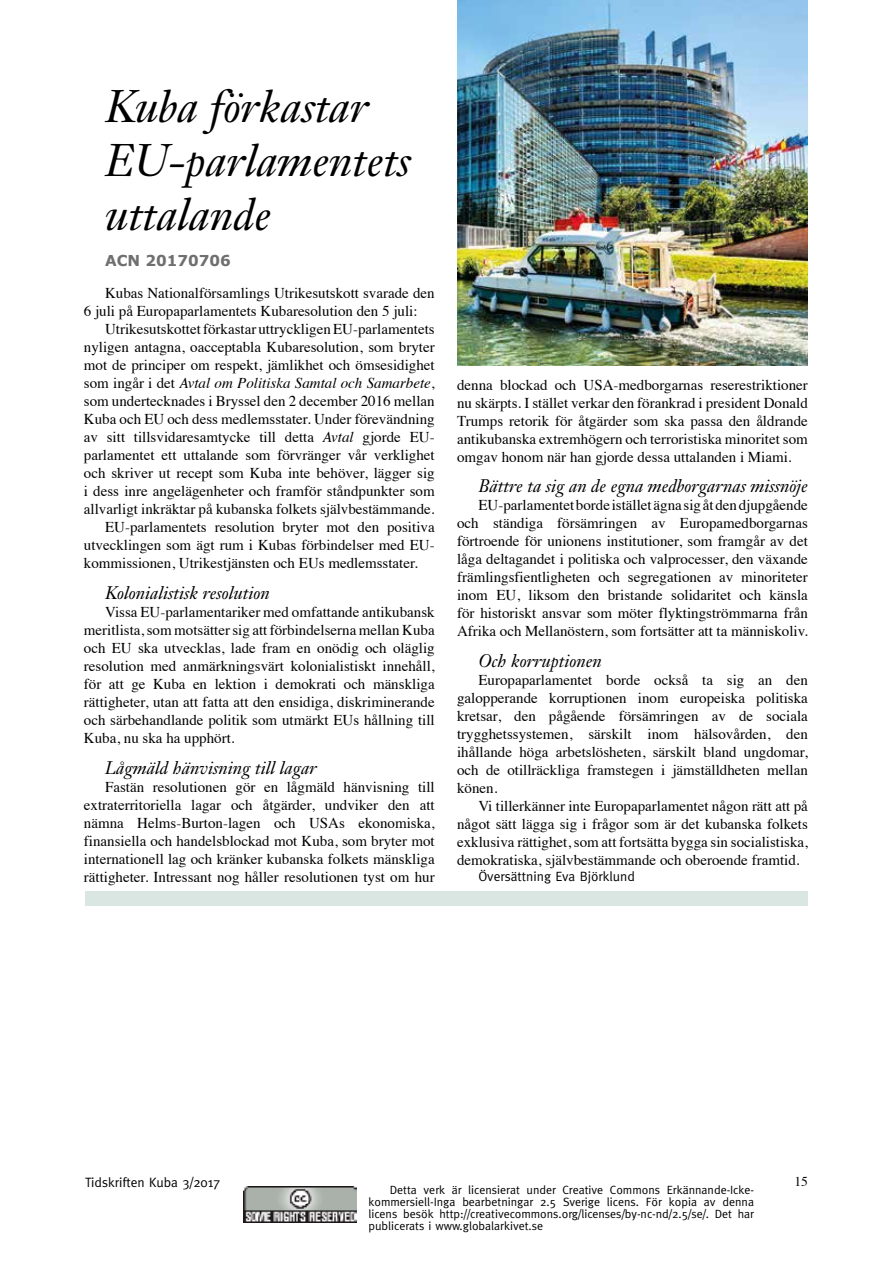
<style>
.page{position:relative;width:893px;height:1263px;background:#fff}
.page>*{position:absolute;margin:0;border:0;box-sizing:border-box;transform-origin:0 0}
.t1{font:italic 45px/54px "Janson Text";color:#000}
.t2{font:italic 18px "Janson Text";color:#000}
.t3{font:15px/18px "Times";color:#000;text-align:justify}
.t4{font:italic 15px "Times";color:#000}
.t5{font:700 15px "Verdana";color:#706f6f}
.t6{font:13.5px "Meta";color:#000}
.t7{font:13.5px "Times";color:#000}
.t8{font:12px/12px "Meta";color:#000;text-align:justify}
.s1{font-style:normal}
.s2{font-style:italic}
</style>
<div class="page">
<img style="left:244px;top:1186px;width:112px;height:36px">
<div style="left:85px;top:891px;width:723px;height:15px;background:#d9e6e2"></div>
<img style="left:457px;top:0;width:351px;height:366px">
<h1 class="t1" style="left:105px;top:80px;width:307px">Kuba förkastar<br>EU-parlamentets uttalande</h1>
<p class="t5" style="left:105px;top:251px;width:127px">ACN 20170706</p>
<p class="t3" style="left:84px;top:283px;width:352px;text-indent:21px">Kubas Nationalförsamlings Utrikesutskott svarade den<br>6 juli på Europaparlamentets Kubaresolution den 5 juli:</p>
<p class="t3" style="left:105px;top:319px;width:331px">Utrikesutskottet förkastar uttryckligen EU-parlamentets</p>
<p class="t3" style="left:84px;top:337px;width:352px">nyligen antagna, oacceptabla Kubaresolution, som bryter</p>
<p class="t3" style="left:84px;top:355px;width:352px">mot de principer om respekt, jämlikhet och ömsesidighet</p>
<p class="t4" style="left:84px;top:370px;width:352px"><span class="s1">som ingår i det</span> Avtal om Politiska Samtal och Samarbete<span class="s1">,</span></p>
<p class="t3" style="left:84px;top:391px;width:352px">som undertecknades i Bryssel den 2 december 2016 mellan</p>
<p class="t3" style="left:84px;top:409px;width:352px">Kuba och EU och dess medlemsstater. Under förevändning</p>
<p class="t3" style="left:84px;top:427px;width:352px">av sitt tillsvidaresamtycke till detta <span class="s2">Avtal</span> gjorde EU-</p>
<p class="t3" style="left:84px;top:445px;width:352px">parlamentet ett uttalande som förvränger vår verklighet</p>
<p class="t3" style="left:84px;top:463px;width:352px">och skriver ut recept som Kuba inte behöver, lägger sig</p>
<p class="t3" style="left:84px;top:481px;width:352px">i dess inre angelägenheter och framför ståndpunkter som</p>
<p class="t3" style="left:84px;top:499px;width:352px">allvarligt inkräktar på kubanska folkets självbestämmande.</p>
<p class="t3" style="left:105px;top:517px;width:331px">EU-parlamentets resolution bryter mot den positiva</p>
<p class="t3" style="left:84px;top:535px;width:352px">utvecklingen som ägt rum i Kubas förbindelser med EU-</p>
<p class="t3" style="left:84px;top:553px;width:336px">kommissionen, Utrikestjänsten och EUs medlemsstater.</p>
<p class="t2" style="left:105px;top:582px;width:166px">Kolonialistisk resolution</p>
<p class="t3" style="left:84px;top:602px;width:352px;text-indent:21px">Vissa EU-parlamentariker med omfattande antikubansk meritlista, som motsätter sig att förbindelserna mellan Kuba och EU ska utvecklas, lade fram en onödig och oläglig resolution med anmärkningsvärt kolonialistiskt innehåll, för att ge Kuba en lektion i demokrati och mänskliga rättigheter, utan att fatta att den ensidiga, diskriminerande och särbehandlande politik som utmärkt EUs hållning till Kuba, nu ska ha upphört.</p>
<p class="t2" style="left:105px;top:756px;width:213px">Lågmäld hänvisning till lagar</p>
<p class="t3" style="left:84px;top:776px;width:352px;text-indent:21px">Fastän resolutionen gör en lågmäld hänvisning till extraterritoriella lagar och åtgärder, undviker den att nämna Helms-Burton-lagen och USAs ekonomiska, finansiella och handelsblockad mot Kuba, som bryter mot internationell lag och kränker kubanska folkets mänskliga rättigheter. Intressant nog håller resolutionen tyst om hur</p>
<p class="t3" style="left:457px;top:374px;width:352px">denna blockad och USA-medborgarnas reserestriktioner nu skärpts. I stället verkar den förankrad i president Donald Trumps retorik för åtgärder som ska passa den åldrande antikubanska extremhögern och terroristiska minoritet som omgav honom när han gjorde dessa uttalanden i Miami.</p>
<p class="t2" style="left:478px;top:475px;width:331px">Bättre ta sig an de egna medborgarnas missnöje</p>
<p class="t3" style="left:457px;top:495px;width:352px;text-indent:21px">EU-parlamentet borde istället ägna sig åt den djupgående och ständiga försämringen av Europamedborgarnas förtroende för unionens institutioner, som framgår av det låga deltagandet i politiska och valprocesser, den växande främlingsfientligheten och segregationen av minoriteter inom EU, liksom den bristande solidaritet och känsla för historiskt ansvar som möter flyktingströmmarna från Afrika och Mellanöstern, som fortsätter att ta människoliv.</p>
<p class="t2" style="left:478px;top:650px;width:125px">Och korruptionen</p>
<p class="t3" style="left:457px;top:670px;width:352px;text-indent:21px">Europaparlamentet borde också ta sig an den galopperande korruptionen inom europeiska politiska kretsar, den pågående försämringen av de sociala trygghetssystemen, särskilt inom hälsovården, den ihållande höga arbetslösheten, särskilt bland ungdomar, och de otillräckliga framstegen i jämställdheten mellan könen.</p>
<p class="t3" style="left:457px;top:796px;width:352px;text-indent:21px">Vi tillerkänner inte Europaparlamentet någon rätt att på något sätt lägga sig i frågor som är det kubanska folkets exklusiva rättighet, som att fortsätta bygga sin socialistiska, demokratiska, självbestämmande och oberoende framtid.</p>
<p class="t6" style="left:478px;top:869px;width:158px">Översättning Eva Björklund</p>
<p class="t6" style="left:85px;top:1174px;width:137px">Tidskriften Kuba 3/2017</p>
<p class="t7" style="left:794px;top:1169px;width:15px">15</p>
<p class="t8" style="left:368px;top:1183px;width:387px;text-indent:21px">Detta verk är licensierat under Creative Commons Erkännande-Icke&shy;kommersiell-Inga bearbetningar 2.5 Sverige licens. För kopia av denna licens besök http://creativecommons.org/licenses/by-nc-nd/2.5/se/. Det har publicerats i www.globalarkivet.se</p>
</div>
